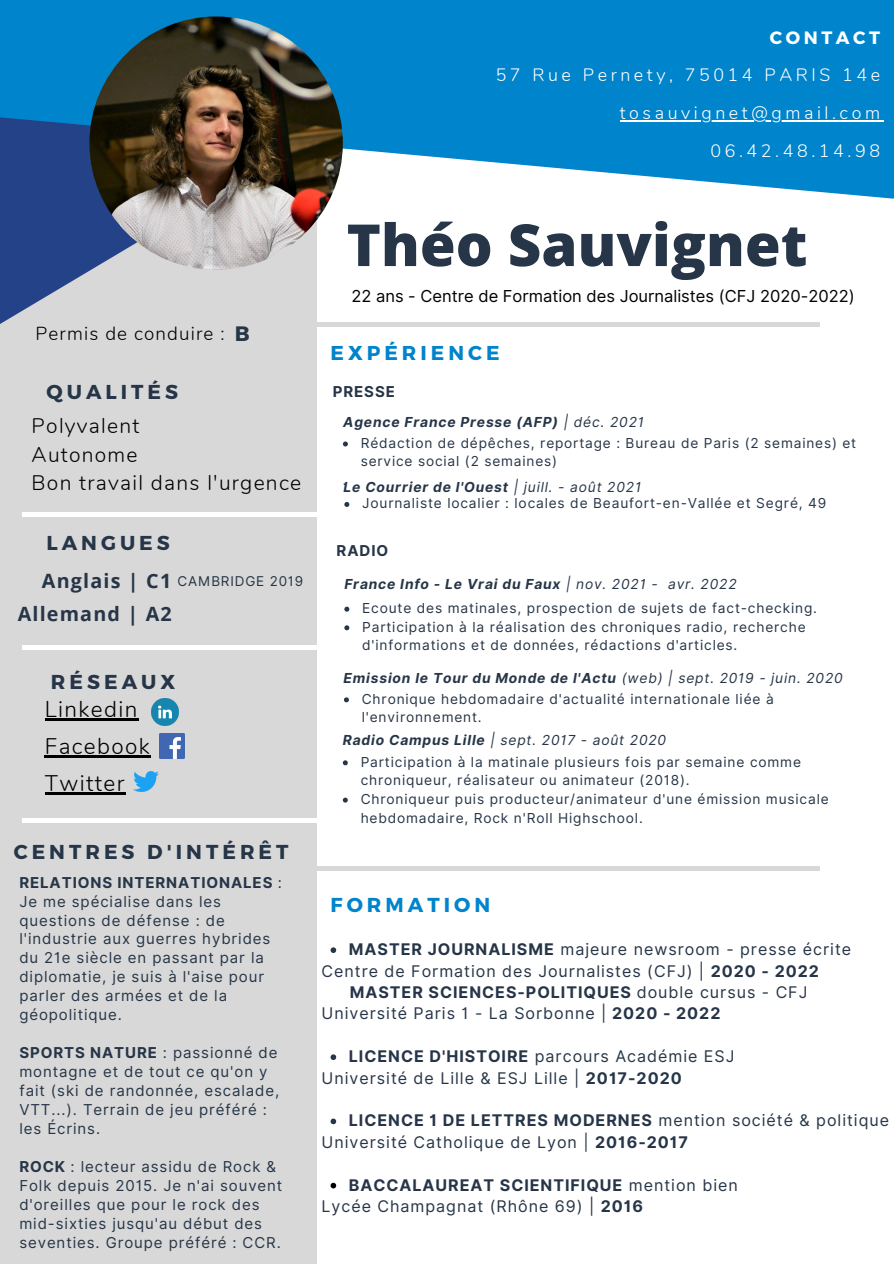
<style>
.page{position:relative;width:894px;height:1264px;background:#fff}
.page>*{position:absolute;margin:0;border:0;box-sizing:border-box;transform-origin:0 0}
.t1{font:800 58.05px "Open Sans";color:#263547}
.t2{font:300 22.5px "Nunito";letter-spacing:.06em;color:#000}
.t3{font:300 21px "Nunito";letter-spacing:.06em;color:#000}
.t4{font:700 20.85px "Montserrat";color:#263547}
.t5{font:700 20.1px "Montserrat";letter-spacing:.2em;color:#263547}
.t6{font:700 20.1px "Montserrat";letter-spacing:.2em;color:#0084cb}
.t7{font:700 19.65px "Open Sans";letter-spacing:.06em;color:#263547}
.t8{font:300 18.75px "Nunito";letter-spacing:.06em;color:#000}
.t9{font:300 17.85px "Nunito";letter-spacing:.2em;color:#fff}
.t10{font:700 17.85px "Montserrat";letter-spacing:.2em;color:#fff}
.t11{font:16.5px "Inter";color:#000}
.t12{font:16.05px "Inter";letter-spacing:.06em;color:#263547}
.t13{font:700 16.05px "Inter";letter-spacing:.06em;color:#263547}
.t14{font:15px/18.9px "Inter";letter-spacing:.06em;color:#263547}
.t15{font:700 15px "Inter";letter-spacing:.06em;color:#263547}
.t16{font:13.8px/18.6px "Inter";letter-spacing:.06em;color:#263547}
.t17{font:italic 700 13.8px "Inter";letter-spacing:.06em;color:#263547}
.t18{font:italic 13.8px "Inter";letter-spacing:.06em;color:#263547}
.t19{font:13.65px/18.6px "Inter";letter-spacing:.06em;color:#263547}
.t20{font:13.5px "Inter";letter-spacing:.06em;color:#263547}
.s1{font-weight:400}
.s2{font-weight:700}
</style>
<div class="page">
<div style="left:0;top:16px;width:316px;height:1247px;background:#d8d8d8"></div>
<hr style="left:23px;top:645px;width:506px;height:4px;background:#fff">
<hr style="left:312px;top:322px;width:506px;height:4px;background:#d8d8d8">
<svg style="left:0;top:216px;width:405px;height:208px"></svg>
<svg style="left:0;top:0;width:893px;height:216px;fill:#0084cb"></svg>
<div style="left:312px;top:866px;width:506px;height:5px;background:#d8d8d8"></div>
<img style="left:89px;top:16px;width:254px;height:254px;border-radius:50%">
<img style="left:151px;top:698px;width:27px;height:27px">
<img style="left:134px;top:771px;width:24px;height:21px">
<img style="left:159px;top:733px;width:25px;height:25px">
<svg style="left:330px;top:947px;width:6px;height:6px"></svg>
<svg style="left:330px;top:1054px;width:6px;height:6px"></svg>
<svg style="left:330px;top:1118px;width:6px;height:6px"></svg>
<svg style="left:330px;top:1182px;width:6px;height:6px"></svg>
<hr style="left:619px;top:120px;width:264px;height:1px;background:#fff">
<hr style="left:45px;top:718px;width:94px;height:2px;background:#000">
<hr style="left:45px;top:755px;width:106px;height:2px;background:#000">
<hr style="left:45px;top:792px;width:81px;height:2px;background:#000">
<hr style="left:23px;top:512px;width:506px;height:4px;background:#fff">
<svg style="left:343px;top:441px;width:5px;height:5px"></svg>
<svg style="left:344px;top:502px;width:5px;height:5px"></svg>
<svg style="left:344px;top:697px;width:5px;height:5px"></svg>
<hr style="left:23px;top:818px;width:506px;height:4px;background:#fff">
<svg style="left:343px;top:760px;width:5px;height:5px"></svg>
<svg style="left:343px;top:797px;width:5px;height:5px"></svg>
<svg style="left:344px;top:606px;width:5px;height:5px"></svg>
<svg style="left:344px;top:625px;width:5px;height:5px"></svg>
<p class="t10" style="left:769px;top:26px;width:112px">CONTACT</p>
<p class="t9" style="left:495px;top:63px;width:386px">57 Rue Pernety, 75014 PARIS 14e</p>
<p class="t9" style="left:619px;top:101px;width:262px">tosauvignet@gmail.com</p>
<p class="t9" style="left:710px;top:139px;width:171px">06.42.48.14.98</p>
<p class="t8" style="left:35px;top:321px;width:190px">Permis de conduire :</p>
<p class="t4" style="left:235px;top:320px;width:16px">B</p>
<p class="t5" style="left:46px;top:378px;width:133px">QUALITÉS</p>
<p class="t3" style="left:32px;top:411px;width:109px">Polyvalent</p>
<p class="t3" style="left:32px;top:440px;width:107px">Autonome</p>
<p class="t3" style="left:32px;top:469px;width:271px">Bon travail dans l'urgence</p>
<p class="t5" style="left:46px;top:530px;width:125px">LANGUES</p>
<p class="t7" style="left:42px;top:566px;width:131px">Anglais | C1</p>
<p class="t20" style="left:177px;top:573px;width:127px">CAMBRIDGE 2019</p>
<p class="t7" style="left:18px;top:600px;width:156px">Allemand | A2</p>
<p class="t5" style="left:51px;top:668px;width:126px">RÉSEAUX</p>
<p class="t2" style="left:45px;top:694px;width:94px">Linkedin</p>
<p class="t2" style="left:45px;top:731px;width:106px">Facebook</p>
<p class="t2" style="left:45px;top:768px;width:81px">Twitter</p>
<p class="t5" style="left:14px;top:838px;width:276px">CENTRES D'INTÉRÊT</p>
<p class="t15" style="left:19px;top:873px;width:264px">RELATIONS INTERNATIONALES <span class="s1">:</span></p>
<p class="t14" style="left:19px;top:891px;width:252px">Je me spécialise dans les questions de défense : de l'industrie aux guerres hybrides du 21e siècle en passant par la diplomatie, je suis à l'aise pour parler des armées et de la géopolitique.</p>
<p class="t14" style="left:19px;top:1043px;width:261px"><span class="s2">SPORTS NATURE</span> : passionné de montagne et de tout ce qu'on y fait (ski de randonnée, escalade,<br>VTT...). Terrain de jeu préféré : les Écrins.</p>
<p class="t14" style="left:19px;top:1156px;width:264px"><span class="s2">ROCK</span> : lecteur assidu de Rock &amp;<br>Folk depuis 2015. Je n'ai souvent d'oreilles que pour le rock des mid-sixties jusqu'au début des seventies. Groupe préféré : CCR.</p>
<p class="t1" style="left:346px;top:204px;width:462px">Théo Sauvignet</p>
<p class="t11" style="left:351px;top:286px;width:504px">22 ans - Centre de Formation des Journalistes (CFJ 2020-2022)</p>
<p class="t6" style="left:330px;top:339px;width:170px">EXPÉRIENCE</p>
<p class="t15" style="left:333px;top:382px;width:64px">PRESSE</p>
<p class="t17" style="left:343px;top:413px;width:302px">Agence France Presse (AFP) <span class="s1">| déc. 2021</span></p>
<p class="t19" style="left:360px;top:433px;width:497px">Rédaction de dépêches, reportage : Bureau de Paris (2 semaines) et service social (2 semaines)</p>
<p class="t19" style="left:343px;top:470px;width:5px">.</p>
<p class="t17" style="left:343px;top:479px;width:299px">Le Courrier de l'Ouest <span class="s1">| juill. - août 2021</span></p>
<p class="t16" style="left:362px;top:494px;width:465px">Journaliste localier : locales de Beaufort-en-Vallée et Segré, 49</p>
<p class="t15" style="left:336px;top:541px;width:53px">RADIO</p>
<p class="t17" style="left:344px;top:575px;width:394px">France Info - Le Vrai du Faux <span class="s1">| nov. 2021 - avr. 2022</span></p>
<p class="t16" style="left:362px;top:598px;width:456px">Ecoute des matinales, prospection de sujets de fact-checking.</p>
<p class="t16" style="left:362px;top:617px;width:445px">Participation à la réalisation des chroniques radio, recherche d'informations et de données, rédactions d'articles.</p>
<p class="t17" style="left:343px;top:670px;width:500px">Emission le Tour du Monde de l'Actu <span class="s1">(web) | sept. 2019 - juin. 2020</span></p>
<p class="t16" style="left:362px;top:689px;width:413px">Chronique hebdomadaire d'actualité internationale liée à l'environnement.</p>
<p class="t16" style="left:360px;top:752px;width:442px">Participation à la matinale plusieurs fois par semaine comme chroniqueur, réalisateur ou animateur (2018).</p>
<p class="t16" style="left:360px;top:789px;width:469px">Chroniqueur puis producteur/animateur d'une émission musicale hebdomadaire, Rock n'Roll Highschool.</p>
<p class="t18" style="left:343px;top:732px;width:325px"><span class="s2">Radio Campus Lille</span> | sept. 2017 - août 2020</p>
<p class="t6" style="left:330px;top:892px;width:161px">FORMATION</p>
<p class="t12" style="left:349px;top:939px;width:503px"><span class="s2">MASTER JOURNALISME</span> majeure newsroom - presse écrite</p>
<p class="t12" style="left:321px;top:961px;width:499px">Centre de Formation des Journalistes (CFJ) | <span class="s2">2020 - 2022</span></p>
<p class="t13" style="left:349px;top:982px;width:459px">MASTER SCIENCES-POLITIQUES <span class="s1">double cursus - CFJ</span></p>
<p class="t12" style="left:321px;top:1004px;width:400px">Université Paris 1 - La Sorbonne | <span class="s2">2020 - 2022</span></p>
<p class="t12" style="left:349px;top:1046px;width:387px"><span class="s2">LICENCE D'HISTOIRE</span> parcours Académie ESJ</p>
<p class="t12" style="left:321px;top:1068px;width:361px">Université de Lille &amp; ESJ Lille | <span class="s2">2017-2020</span></p>
<p class="t13" style="left:349px;top:1111px;width:541px">LICENCE 1 DE LETTRES MODERNES <span class="s1">mention société &amp; politique</span></p>
<p class="t12" style="left:321px;top:1132px;width:368px">Université Catholique de Lyon | <span class="s2">2016-2017</span></p>
<p class="t13" style="left:349px;top:1175px;width:390px">BACCALAUREAT SCIENTIFIQUE <span class="s1">mention bien</span></p>
<p class="t12" style="left:321px;top:1196px;width:323px">Lycée Champagnat (Rhône 69) | <span class="s2">2016</span></p>
</div>
